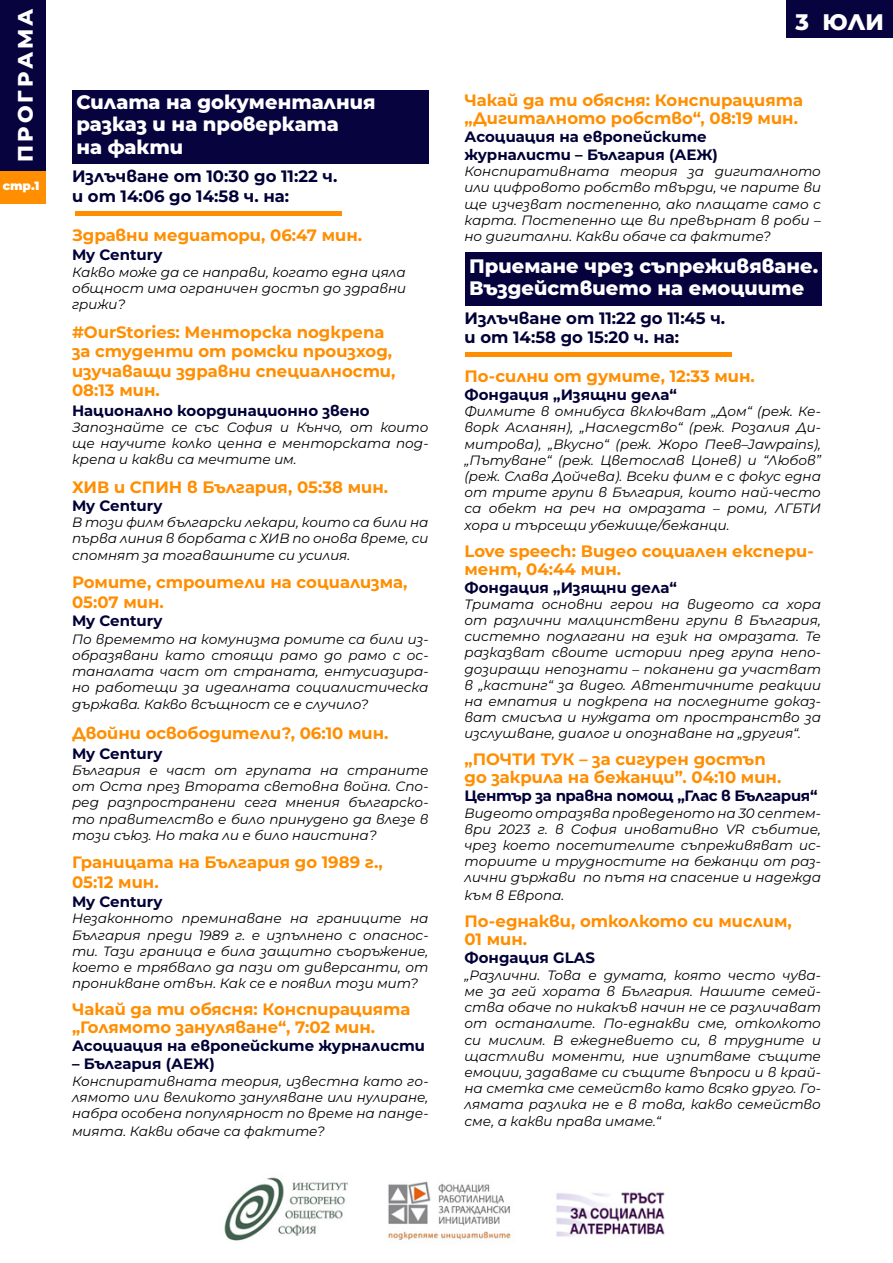
<style>
.page{position:relative;width:893px;height:1263px;background:#fff}
.page>*{position:absolute;margin:0;border:0;box-sizing:border-box;transform-origin:0 0}
.t1{font:800 22.5px "Montserrat";color:#fff}
.t2{font:800 21px "Montserrat";letter-spacing:.15em;color:#fff}
.t3{font:800 19.5px/22.5px "Montserrat";color:#fff}
.t4{font:700 16.5px/18px "Montserrat";color:#ff8e00}
.t5{font:700 16.5px/19.5px "Montserrat";color:#000037}
.t6{font:700 15px/18px "Montserrat";color:#000037}
.t7{font:700 15px "Montserrat";letter-spacing:-.02em;color:#000037}
.t8{font:italic 13.5px/16.2px "Montserrat";color:#000;text-align:justify}
.t9{font:900 12px "Montserrat";color:#fff}
</style>
<div class="page">
<div style="left:465px;top:252px;width:357px;height:54px;background:#05023e"></div>
<div style="left:72px;top:90px;width:357px;height:74px;background:#06033f"></div>
<img style="left:224px;top:1177px;width:124px;height:64px">
<img style="left:388px;top:1181px;width:123px;height:59px">
<img style="left:556px;top:1192px;width:109px;height:45px">
<hr style="left:75px;top:212px;width:266px;height:4px;background:#ff8e00">
<hr style="left:465px;top:353px;width:267px;height:4px;background:#ff8e00">
<div style="left:0;top:170px;width:45px;height:34px;background:#ff8e00"></div>
<div style="left:0;top:0;width:45px;height:171px;background:#06033f"></div>
<div style="left:786px;top:0;width:107px;height:38px;background:#06033f"></div>
<h2 class="t2" style="left:10px;top:162px;width:155px;rotate:-90deg">ПРОГРАМА</h2>
<h1 class="t1" style="left:795px;top:5px;width:90px">3 ЮЛИ</h1>
<p class="t4" style="left:464px;top:90px;width:340px">Чакай да ти обясня: Конспирацията „Дигиталното робство“, 08:19 мин.</p>
<p class="t6" style="left:464px;top:127px;width:255px">Асоциация на европейските журналисти – България (АЕЖ)</p>
<p class="t8" style="left:464px;top:163px;width:358px">Конспиративната теория за дигиталното или цифровото робство твърди, че парите ви ще изчезват постепенно, ако плащате само с карта. Постепенно ще ви превърнат в роби – но дигитални. Какви обаче са фактите?</p>
<h3 class="t3" style="left:469px;top:253px;width:351px">Приемане чрез съпреживяване.<br>Въздействието на емоциите</h3>
<p class="t5" style="left:464px;top:307px;width:262px">Излъчване от 11:22 до 11:45 ч. и от 14:58 до 15:20 ч. на:</p>
<p class="t4" style="left:464px;top:366px;width:292px">По-силни от думите, 12:33 мин.</p>
<p class="t6" style="left:464px;top:385px;width:214px">Фондация „Изящни дела“</p>
<p class="t8" style="left:464px;top:403px;width:358px">Филмите в омнибуса включват „Дом“ (реж. Ке&shy;ворк Асланян), „Наследство“ (реж. Розалия Ди&shy;митрова), „Вкусно“ (реж. Жоро Пеев–Jawpains), „Пътуване“ (реж. Цветослав Цонев) и “Любов” (реж. Слава Дойчева). Всеки филм е с фокус една от трите групи в България, които най-често са обект на реч на омразата – роми, ЛГБТИ хора и търсещи убежище/бежанци.</p>
<p class="t4" style="left:464px;top:541px;width:351px">Love speech: Видео социален експери&shy;мент, 04:44 мин.</p>
<p class="t6" style="left:464px;top:577px;width:214px">Фондация „Изящни дела“</p>
<p class="t8" style="left:464px;top:596px;width:358px">Тримата основни герои на видеото са хора от различни малцинствени групи в България, системно подлагани на език на омразата. Те разказват своите истории пред група непо&shy;дозиращи непознати – поканени да участват в „кастинг“ за видео. Автентичните реакции на емпатия и подкрепа на последните доказ&shy;ват смисъла и нуждата от пространство за изслушване, диалог и опознаване на „другия“.</p>
<p class="t4" style="left:464px;top:750px;width:318px">„ПОЧТИ ТУК – за сигурен достъп до закрила на бежанци”. 04:10 мин.</p>
<p class="t7" style="left:464px;top:785px;width:355px">Център за правна помощ „Глас в България“</p>
<p class="t8" style="left:464px;top:804px;width:358px">Видеото отразява проведеното на 30 септем&shy;ври 2023 г. в София иновативно VR събитие, чрез което посетителите съпреживяват ис&shy;ториите и трудностите на бежанци от раз&shy;лични държави по пътя на спасение и надежда</p>
<p class="t8" style="left:464px;top:887px;width:101px">към в Европа.</p>
<p class="t4" style="left:464px;top:912px;width:329px">По-еднакви, отколкото си мислим,<br>01 мин.</p>
<p class="t6" style="left:464px;top:948px;width:132px">Фондация GLAS</p>
<p class="t8" style="left:464px;top:966px;width:358px">„Различни. Това е думата, която често чува&shy;ме за гей хората в България. Нашите семей&shy;ства обаче по никакъв начин не се различават от останалите. По-еднакви сме, отколкото си мислим. В ежедневието си, в трудните и щастливи моменти, ние изпитваме същите емоции, задаваме си същите въпроси и в край&shy;на сметка сме семейство като всяко друго. Го&shy;лямата разлика не е в това, какво семейство сме, а какви права имаме.“</p>
<h3 class="t3" style="left:76px;top:90px;width:301px">Силата на документалния разказ и на проверката<br>на факти</h3>
<p class="t5" style="left:72px;top:166px;width:267px">Излъчване от 10:30 до 11:22 ч. и от 14:06 до 14:58 ч. на:</p>
<p class="t4" style="left:72px;top:225px;width:292px">Здравни медиатори, 06:47 мин.</p>
<p class="t6" style="left:72px;top:245px;width:92px">My Century</p>
<p class="t8" style="left:72px;top:263px;width:336px">Какво може да се направи, когато една цяла общност има ограничен достъп до здравни грижи?</p>
<p class="t4" style="left:72px;top:321px;width:325px;line-height:19.5px">#OurStories: Менторска подкрепа за студенти от ромски произход, изучаващи здравни специалности,<br>08:13 мин.</p>
<p class="t6" style="left:72px;top:400px;width:299px">Национално координационнo звено</p>
<p class="t8" style="left:72px;top:418px;width:358px">Запознайте се със София и Кънчо, от които ще научите колко ценна е менторската под&shy;крепа и какви са мечтите им.</p>
<p class="t4" style="left:72px;top:477px;width:318px">ХИВ и СПИН в България, 05:38 мин.</p>
<p class="t6" style="left:72px;top:496px;width:92px">My Century</p>
<p class="t8" style="left:72px;top:514px;width:358px">В този филм български лекари, които са били на първа линия в борбата с ХИВ по онова време, си спомнят за тогавашните си усилия.</p>
<p class="t4" style="left:72px;top:572px;width:337px;line-height:19.8px">Ромите, строители на социализма,<br>05:07 мин.</p>
<p class="t6" style="left:72px;top:611px;width:92px">My Century</p>
<p class="t8" style="left:72px;top:631px;width:358px">По времемто на комунизма ромите са били из&shy;образявани като стоящи рамо до рамо с ос&shy;таналата част от страната, ентусиазира&shy;но работещи за идеалната социалистическа държава. Какво всъщност се е случило?</p>
<p class="t4" style="left:72px;top:723px;width:318px">Двойни освободители?, 06:10 мин.</p>
<p class="t6" style="left:72px;top:744px;width:92px">My Century</p>
<p class="t8" style="left:72px;top:762px;width:358px">България е част от групата на страните от Оста през Втората световна война. Спо&shy;ред разпространени сега мнения българско&shy;то правителство е било принудено да влезе в този съюз. Но така ли е било наистина?</p>
<p class="t4" style="left:72px;top:852px;width:312px;line-height:19.5px">Границата на България до 1989 г.,<br>05:12 мин.</p>
<p class="t6" style="left:72px;top:892px;width:92px">My Century</p>
<p class="t8" style="left:72px;top:910px;width:358px">Незаконното преминаване на границите на България преди 1989 г. е изпълнено с опаснос&shy;ти. Тази граница е била защитно съоръжение, което е трябвало да пази от диверсанти, от проникване отвън. Как се е появил този мит?</p>
<p class="t4" style="left:72px;top:999px;width:340px">Чакай да ти обясня: Конспирацията „Голямото зануляване“, 7:02 мин.</p>
<p class="t6" style="left:72px;top:1036px;width:355px">Асоциация на европейските журналисти</p>
<p class="t6" style="left:72px;top:1054px;width:144px">– България (АЕЖ)</p>
<p class="t8" style="left:72px;top:1072px;width:358px">Конспиративната теория, известна като го&shy;лямото или великото зануляване или нулиране, набра особена популярност по време на панде-</p>
<p class="t8" style="left:72px;top:1123px;width:254px">мията. Какви обаче са фактите?</p>
<p class="t9" style="left:3px;top:177px;width:38px">стр.1</p>
</div>
